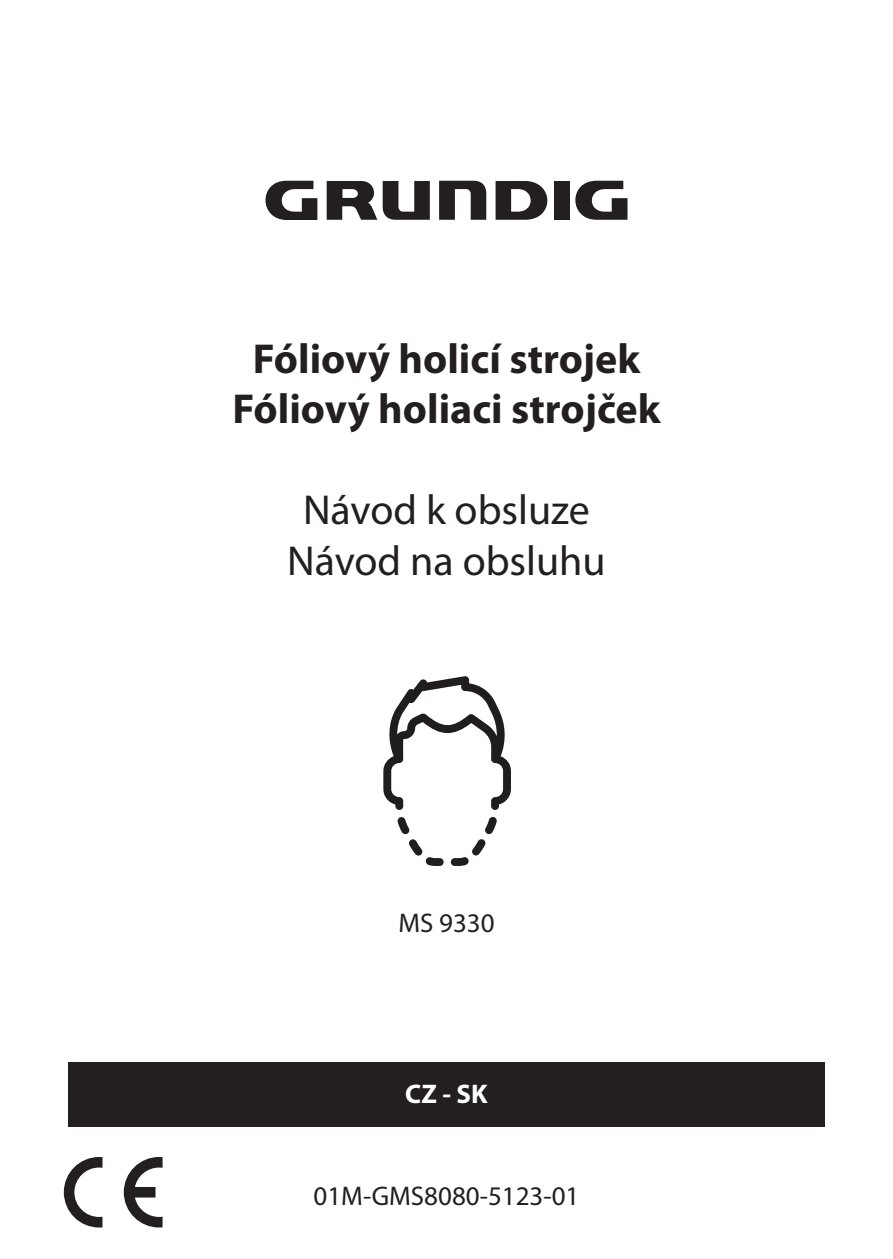
<style>
.page{position:relative;width:893px;height:1259px;background:#fff}
.page>*{position:absolute;margin:0;border:0;box-sizing:border-box;transform-origin:0 0}
.Základný_text_8{font:700 42px "Myriad Pro";color:#231f20}
.Základný_text_8-2{font:42px "Myriad Pro";color:#231f20}
.Základný_text{font:27px "Myriad Pro";color:#231f20}
.Základný_text-2{font:700 27px "Myriad Pro";color:#fff}
</style>
<div class="page">
<svg style="left:64px;top:1157px;width:38px;height:70px"></svg>
<svg style="left:124px;top:1157px;width:39px;height:70px"></svg>
<svg style="left:439px;top:181px;width:47px;height:39px"></svg>
<svg style="left:265px;top:180px;width:52px;height:40px"></svg>
<div style="left:554px;top:181px;width:16px;height:39px;background:#231f20"></div>
<svg style="left:575px;top:180px;width:52px;height:40px"></svg>
<svg style="left:327px;top:181px;width:103px;height:39px"></svg>
<svg style="left:496px;top:181px;width:52px;height:39px"></svg>
<svg style="left:397px;top:817px;width:47px;height:49px"></svg>
<svg style="left:451px;top:817px;width:46px;height:49px"></svg>
<svg style="left:383px;top:676px;width:128px;height:134px"></svg>
<div style="left:68px;top:1062px;width:757px;height:65px;background:#231f20"></div>
<p class="Základný_text_8" style="left:253px;top:331px;width:389px">Fóliový holicí strojek</p>
<p class="Základný_text_8" style="left:233px;top:382px;width:429px">Fóliový holiaci strojček</p>
<p class="Základný_text_8-2" style="left:303px;top:484px;width:288px">Návod k obsluze</p>
<p class="Základný_text_8-2" style="left:287px;top:534px;width:320px">Návod na obsluhu</p>
<p class="Základný_text" style="left:398px;top:906px;width:98px">MS 9330</p>
<p class="Základný_text-2" style="left:405px;top:1076px;width:84px">CZ - SK</p>
<p class="Základný_text" style="left:314px;top:1179px;width:267px">01M-GMS8080-5123-01</p>
</div>
